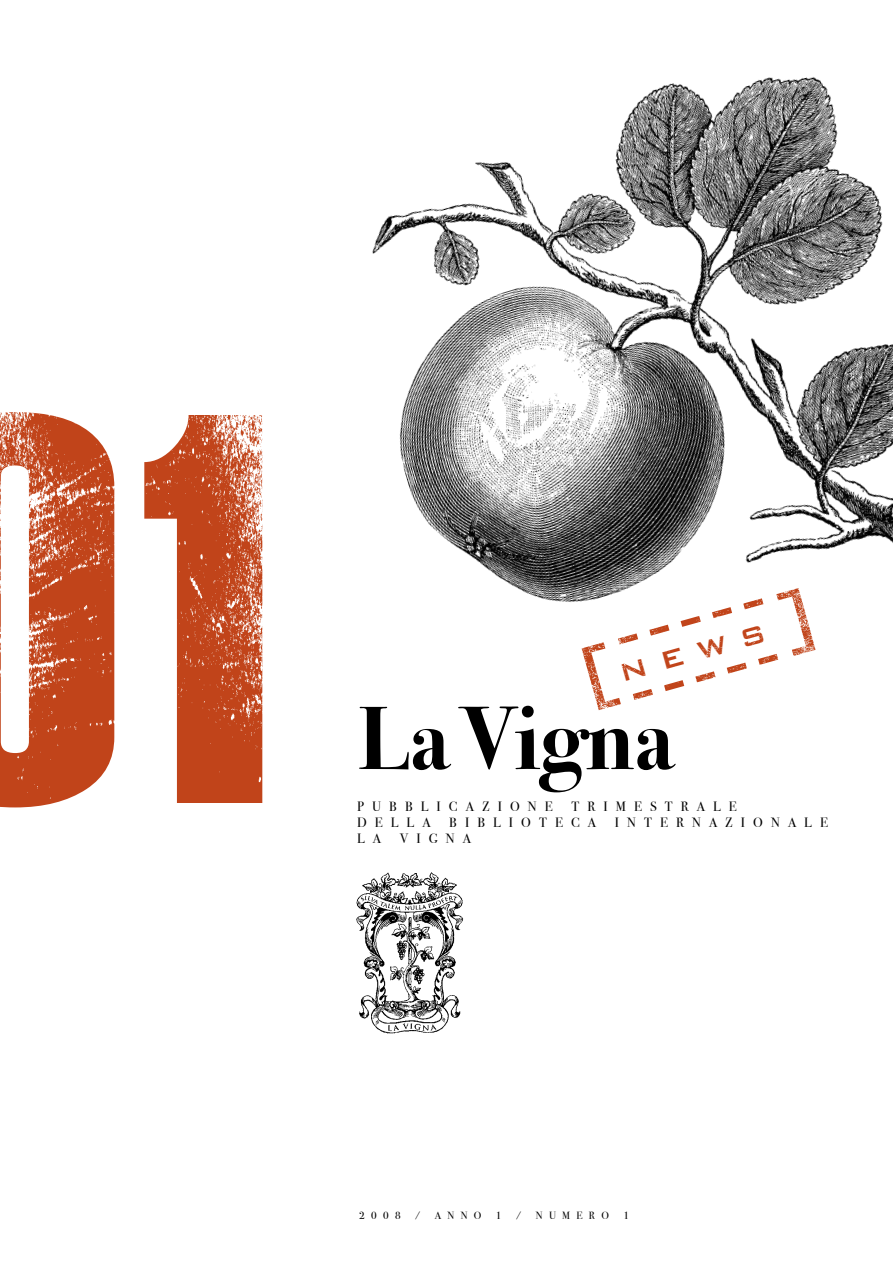
<style>
.page{position:relative;width:893px;height:1263px;background:#fff}
.page>*{position:absolute;margin:0;border:0;box-sizing:border-box;transform-origin:0 0}
.t1{font:554.25px "Haettenschweiler";color:#c1441a}
.t2{font:90px "Bodoni Svty Two ITCTT Bold";color:#000}
.t3{font:500 33.15px "Bank Gothic";color:#c1441a}
.t4{font:13.5px "Bodoni Svty Two ITCTT Book";letter-spacing:.6em;color:#000}
.t5{font:10.5px "Bodoni Svty Two ITCTT Book";letter-spacing:.6em;color:#000}
</style>
<div class="page">
<img style="left:356px;top:872px;width:107px;height:162px">
<img style="left:372px;top:77px;width:521px;height:525px">
<svg style="left:582px;top:588px;width:234px;height:112px"></svg>
<h1 class="t1" style="left:-95px;top:293px;width:366px">01</h1>
<h3 class="t3" style="left:613px;top:649px;width:153px;rotate:-16deg">NEWS</h3>
<h2 class="t2" style="left:359px;top:664px;width:317px">La Vigna</h2>
<p class="t4" style="left:357px;top:795px;width:197px">PUBBLICAZIONE</p>
<p class="t4" style="left:571px;top:795px;width:167px">TRIMESTRALE</p>
<p class="t4" style="left:357px;top:811px;width:75px">DELLA</p>
<p class="t4" style="left:449px;top:811px;width:148px">BIBLIOTECA</p>
<p class="t4" style="left:615px;top:811px;width:215px">INTERNAZIONALE</p>
<p class="t4" style="left:357px;top:827px;width:25px">L A</p>
<p class="t4" style="left:400px;top:827px;width:73px">VIGNA</p>
<p class="t5" style="left:359px;top:1207px;width:43px">2008</p>
<p class="t5" style="left:415px;top:1207px;width:7px">/</p>
<p class="t5" style="left:435px;top:1207px;width:48px">ANNO</p>
<p class="t5" style="left:496px;top:1207px;width:7px">1</p>
<p class="t5" style="left:516px;top:1207px;width:7px">/</p>
<p class="t5" style="left:536px;top:1207px;width:75px">NUMERO</p>
<p class="t5" style="left:623px;top:1207px;width:7px">1</p>
</div>
